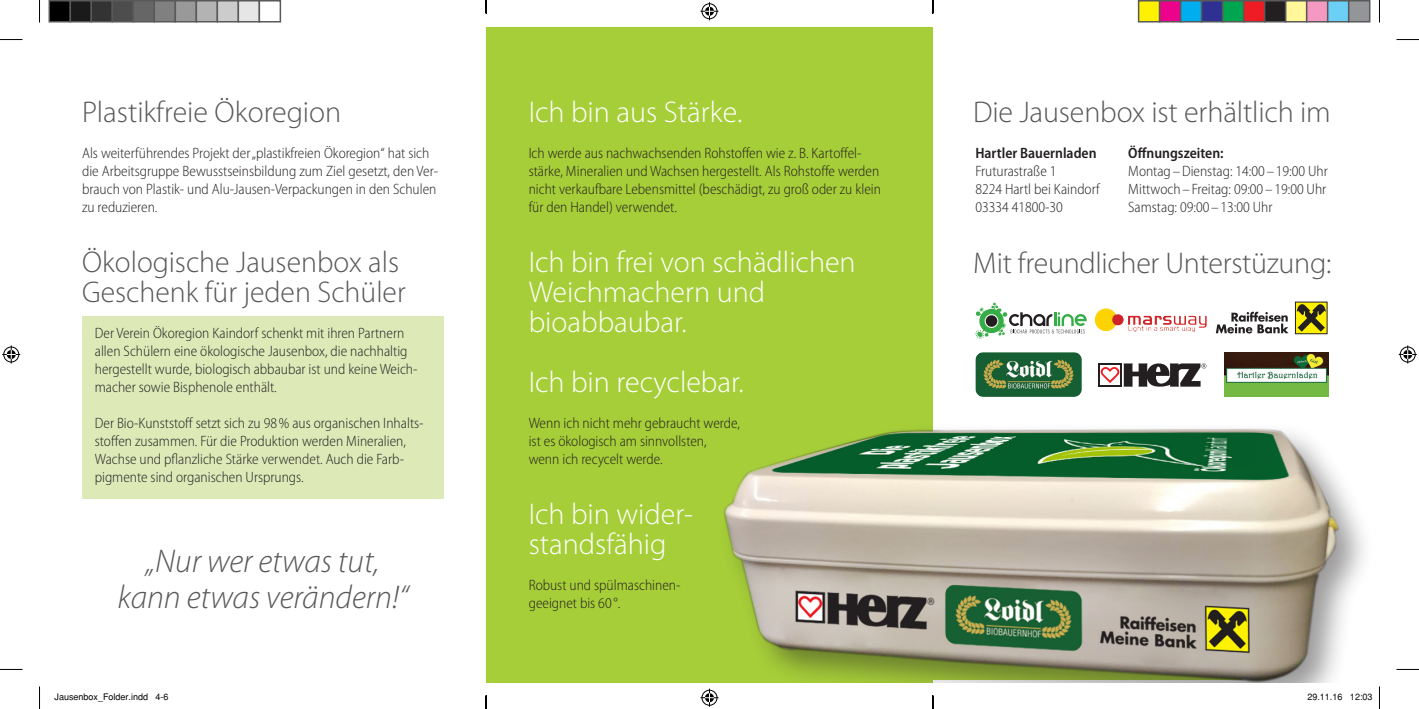
<style>
.page{position:relative;width:1419px;height:709px;background:#fff}
.page>*{position:absolute;margin:0;border:0;box-sizing:border-box;transform-origin:0 0}
.Überschrift{font:italic 300 33px "Myriad Pro";color:#57585a}
.Überschrift-2{font:300 30px/30px "Myriad Pro";color:#57585a}
.Überschrift-3{font:300 30px/30px "Myriad Pro";color:#fff}
.Fliestext{font:300 semi-condensed 15px/18px "Myriad Pro";color:#231f20}
.Fliestext-2{font:600 semi-condensed 15px "Myriad Pro";color:#231f20}
.t1{font:9px "Helvetica";color:#000}
</style>
<div class="page">
<div style="left:486px;top:27px;width:446px;height:655px;background:#a6ce39"></div>
<div style="left:82px;top:316px;width:361px;height:182px;background:#ddeab8"></div>
<img style="left:724px;top:414px;width:636px;height:268px">
<div style="left:1294px;top:301px;width:33px;height:33px;background:#fff101;border:1px solid #231f20"></div>
<svg style="left:1296px;top:304px;width:29px;height:27px"></svg>
<svg style="left:1216px;top:311px;width:72px;height:22px"></svg>
<svg style="left:975px;top:302px;width:111px;height:36px"></svg>
<img style="left:1094px;top:308px;width:11px;height:17px">
<img style="left:975px;top:352px;width:106px;height:45px">
<svg style="left:1100px;top:363px;width:106px;height:23px"></svg>
<hr style="left:1098px;top:364px;width:2px;height:21px;background:#231f20">
<hr style="left:1119px;top:364px;width:2px;height:22px;background:#231f20">
<hr style="left:1098px;top:363px;width:23px;height:2px;background:#231f20">
<hr style="left:1098px;top:384px;width:23px;height:2px;background:#231f20">
<img style="left:1224px;top:352px;width:104px;height:45px">
<svg style="left:0;top:39px;width:22px;height:1px"></svg>
<svg style="left:1396px;top:39px;width:22px;height:1px"></svg>
<svg style="left:0;top:668px;width:22px;height:2px"></svg>
<svg style="left:1396px;top:668px;width:22px;height:2px"></svg>
<svg style="left:39px;top:0;width:1px;height:22px"></svg>
<svg style="left:39px;top:686px;width:1px;height:22px"></svg>
<svg style="left:1379px;top:0;width:1px;height:22px"></svg>
<svg style="left:1379px;top:686px;width:1px;height:22px"></svg>
<svg style="left:700px;top:2px;width:18px;height:18px"></svg>
<svg style="left:700px;top:688px;width:18px;height:18px"></svg>
<svg style="left:2px;top:345px;width:18px;height:18px"></svg>
<svg style="left:1398px;top:345px;width:18px;height:18px"></svg>
<div style="left:49px;top:1px;width:21px;height:21px;background:#000"></div>
<div style="left:49px;top:0;width:22px;height:23px;border:2px solid #595959"></div>
<div style="left:70px;top:1px;width:21px;height:21px;background:#1a1a1a"></div>
<div style="left:70px;top:0;width:22px;height:23px;border:2px solid #595959"></div>
<div style="left:91px;top:1px;width:21px;height:21px;background:#333"></div>
<div style="left:91px;top:0;width:22px;height:23px;border:2px solid #595959"></div>
<div style="left:112px;top:1px;width:21px;height:21px;background:#4d4d4d"></div>
<div style="left:112px;top:0;width:22px;height:23px;border:2px solid #595959"></div>
<div style="left:133px;top:1px;width:21px;height:21px;background:#666"></div>
<div style="left:133px;top:0;width:22px;height:23px;border:2px solid #595959"></div>
<div style="left:154px;top:1px;width:21px;height:21px;background:#808080"></div>
<div style="left:154px;top:0;width:22px;height:23px;border:2px solid #595959"></div>
<div style="left:175px;top:1px;width:21px;height:21px;background:#999"></div>
<div style="left:175px;top:0;width:22px;height:23px;border:2px solid #595959"></div>
<div style="left:196px;top:1px;width:21px;height:21px;background:#b3b3b3"></div>
<div style="left:196px;top:0;width:22px;height:23px;border:2px solid #595959"></div>
<div style="left:217px;top:1px;width:21px;height:21px;background:#ccc"></div>
<div style="left:217px;top:0;width:22px;height:23px;border:2px solid #595959"></div>
<div style="left:238px;top:1px;width:21px;height:21px;background:#e6e6e6"></div>
<div style="left:238px;top:0;width:22px;height:23px;border:2px solid #595959"></div>
<div style="left:259px;top:0;width:22px;height:23px;border:2px solid #595959"></div>
<div style="left:1138px;top:1px;width:21px;height:21px;background:#fff101"></div>
<div style="left:1137px;top:0;width:23px;height:23px;border:2px solid #595959"></div>
<div style="left:1159px;top:1px;width:21px;height:21px;background:#ed028c"></div>
<div style="left:1158px;top:0;width:23px;height:23px;border:2px solid #595959"></div>
<div style="left:1180px;top:1px;width:21px;height:21px;background:#00aeef"></div>
<div style="left:1179px;top:0;width:23px;height:23px;border:2px solid #595959"></div>
<div style="left:1201px;top:1px;width:21px;height:21px;background:#2e3092"></div>
<div style="left:1200px;top:0;width:23px;height:23px;border:2px solid #595959"></div>
<div style="left:1222px;top:1px;width:21px;height:21px;background:#00a54f"></div>
<div style="left:1221px;top:0;width:23px;height:23px;border:2px solid #595959"></div>
<div style="left:1243px;top:1px;width:21px;height:21px;background:#ee1d23"></div>
<div style="left:1242px;top:0;width:23px;height:23px;border:2px solid #595959"></div>
<div style="left:1264px;top:1px;width:21px;height:21px;background:#231f20"></div>
<div style="left:1263px;top:0;width:23px;height:23px;border:2px solid #595959"></div>
<div style="left:1285px;top:1px;width:21px;height:21px;background:#fff79a"></div>
<div style="left:1284px;top:0;width:23px;height:23px;border:2px solid #595959"></div>
<div style="left:1306px;top:1px;width:21px;height:21px;background:#f499c2"></div>
<div style="left:1305px;top:0;width:23px;height:23px;border:2px solid #595959"></div>
<div style="left:1327px;top:1px;width:21px;height:21px;background:#6bcff6"></div>
<div style="left:1326px;top:0;width:23px;height:23px;border:2px solid #595959"></div>
<div style="left:1348px;top:1px;width:21px;height:21px;background:#939598"></div>
<div style="left:1347px;top:0;width:23px;height:23px;border:2px solid #595959"></div>
<svg style="left:485px;top:0;width:2px;height:14px"></svg>
<svg style="left:485px;top:695px;width:2px;height:13px"></svg>
<svg style="left:932px;top:0;width:1px;height:14px"></svg>
<svg style="left:932px;top:695px;width:1px;height:13px"></svg>
<p class="Überschrift-2" style="left:82px;top:97px;width:261px">Plastikfreie Ökoregion</p>
<p class="Fliestext" style="left:82px;top:144px;width:357px">Als weiterführendes Projekt der „plastikfreien Ökoregion“ hat sich die Arbeitsgruppe Bewusstseinsbildung zum Ziel gesetzt, den Ver&shy;brauch von Plastik- und Alu-Jausen-Verpackungen in den Schulen zu reduzieren.</p>
<p class="Überschrift-2" style="left:82px;top:247px;width:325px">Ökologische Jausenbox als<br>Geschenk für jeden Schüler</p>
<p class="Fliestext" style="left:95px;top:324px;width:311px">Der Verein Ökoregion Kaindorf schenkt mit ihren Partnern</p>
<p class="Fliestext" style="left:95px;top:342px;width:314px">allen Schülern eine ökologische Jausenbox, die nachhaltig</p>
<p class="Fliestext" style="left:95px;top:360px;width:323px">hergestellt wurde, biologisch abbaubar ist und keine Weich&shy;macher sowie Bisphenole enthält.</p>
<p class="Fliestext" style="left:95px;top:414px;width:329px">Der Bio-Kunststoff setzt sich zu 98% aus organischen Inhalts&shy;stoffen zusammen. Für die Produktion werden Mineralien, Wachse und pflanzliche Stärke verwendet. Auch die Farb&shy;pigmente sind organischen Ursprungs.</p>
<p class="Überschrift" style="left:146px;top:543px;width:235px">„Nur wer etwas tut,</p>
<p class="Überschrift" style="left:117px;top:579px;width:292px">kann etwas verändern!“</p>
<p class="Überschrift-3" style="left:528px;top:97px;width:215px">Ich bin aus Stärke.</p>
<p class="Fliestext" style="left:528px;top:144px;width:354px">Ich werde aus nachwachsenden Rohstoffen wie z. B. Kartoffel&shy;stärke, Mineralien und Wachsen hergestellt. Als Rohstoffe werden nicht verkaufbare Lebensmittel (beschädigt, zu groß oder zu klein für den Handel) verwendet.</p>
<p class="Überschrift-3" style="left:528px;top:247px;width:328px">Ich bin frei von schädlichen<br>Weichmachern und</p>
<p class="Überschrift-3" style="left:528px;top:307px;width:159px">bioabbaubar.</p>
<p class="Überschrift-3" style="left:528px;top:367px;width:217px">Ich bin recyclebar.</p>
<p class="Fliestext" style="left:528px;top:414px;width:213px">Wenn ich nicht mehr gebraucht werde,</p>
<p class="Fliestext" style="left:528px;top:432px;width:179px">ist es ökologisch am sinnvollsten,</p>
<p class="Fliestext" style="left:528px;top:450px;width:135px">wenn ich recycelt werde.</p>
<p class="Überschrift-3" style="left:528px;top:499px;width:166px">Ich bin wider-</p>
<p class="Überschrift-3" style="left:528px;top:529px;width:139px">standsfähig</p>
<p class="Fliestext" style="left:528px;top:576px;width:153px">Robust und spülmaschinen-</p>
<p class="Fliestext" style="left:528px;top:594px;width:93px">geeignet bis 60 °.</p>
<p class="Überschrift-2" style="left:973px;top:97px;width:359px">Die Jausenbox ist erhältlich im</p>
<p class="Fliestext-2" style="left:975px;top:144px;width:123px">Hartler Bauernladen</p>
<p class="Fliestext" style="left:975px;top:162px;width:83px">Fruturastraße 1</p>
<p class="Fliestext" style="left:975px;top:180px;width:126px">8224 Hartl bei Kaindorf</p>
<p class="Fliestext" style="left:975px;top:198px;width:89px">03334 41800-30</p>
<p class="Fliestext-2" style="left:1128px;top:144px;width:97px">Öffnungszeiten:</p>
<p class="Fliestext" style="left:1128px;top:162px;width:201px">Montag–Dienstag: 14:00–19:00 Uhr</p>
<p class="Fliestext" style="left:1128px;top:180px;width:199px">Mittwoch–Freitag: 09:00 –19:00 Uhr</p>
<p class="Fliestext" style="left:1128px;top:198px;width:146px">Samstag: 09:00–13:00 Uhr</p>
<p class="Überschrift-2" style="left:973px;top:248px;width:359px">Mit freundlicher Unterstüzung:</p>
<p class="t1" style="left:55px;top:691px;width:116px">Jausenbox_Folder.indd 4-6</p>
<p class="t1" style="left:1307px;top:691px;width:67px">29.11.16 12:03</p>
</div>
